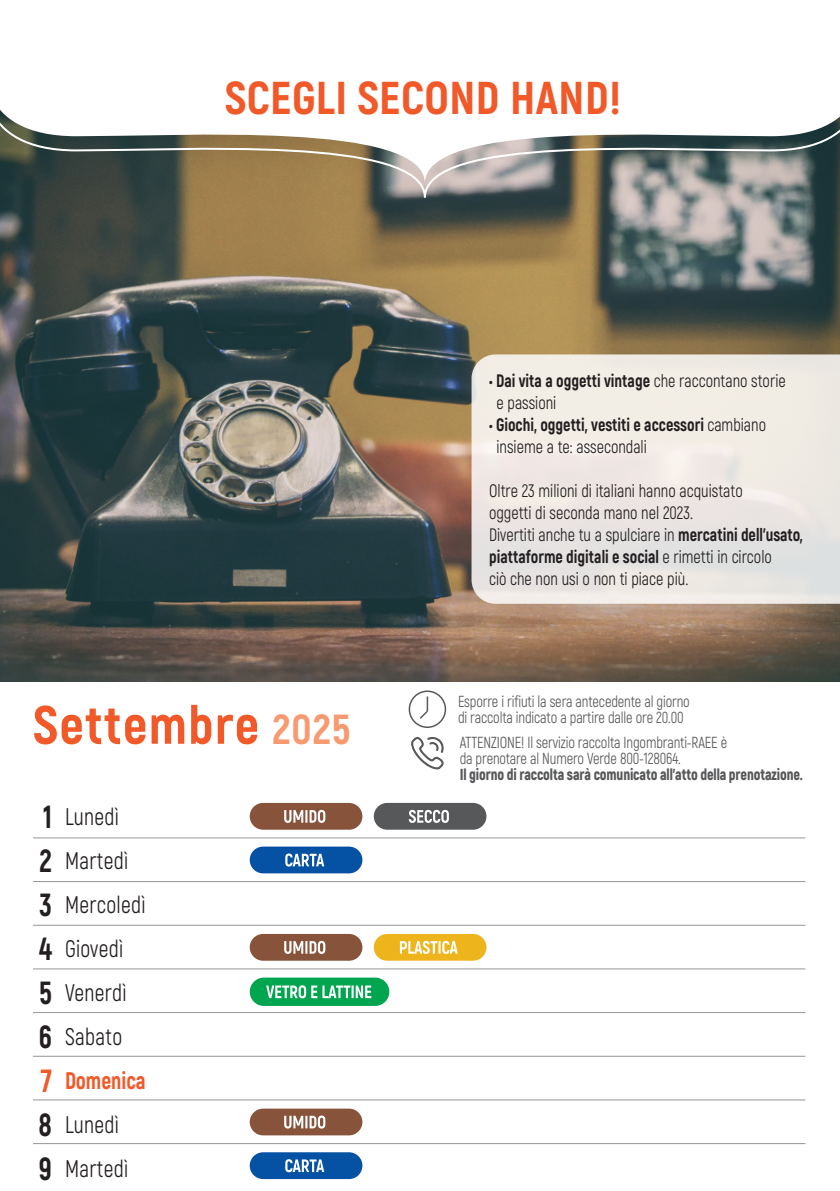
<style>
.page{position:relative;width:840px;height:1191px;background:#fff}
.page>*{position:absolute;margin:0;border:0;box-sizing:border-box;transform-origin:0 0}
.t1{font:800 53.6px "Akrobat";letter-spacing:.025em;color:#f15929}
.t2{font:800 46px "Akrobat";letter-spacing:.01em;color:#f15929}
.t3{font:800 32px/44px "Akrobat";color:#231f20;text-align:justify;scale:.9 1}
.t4{font:24px/44px "Akrobat";letter-spacing:.015em;color:#231f20;scale:.9 1}
.t5{font:18px/22px "Akrobat";color:#231f20;scale:.9 1}
.t6{font:800 18px/22px "Akrobat";color:#231f20;scale:.9 1}
.t7{font:16px "Akrobat";letter-spacing:-.01em;color:#57585a;scale:.9 1}
.t8{font:900 16px "Akrobat";letter-spacing:-.01em;color:#57585a;scale:.9 1}
.s1{font-size:42px;color:#f79a70}
.s2{color:#f15929}
.s3{font-weight:800;color:#f15929}
.s4{font-weight:800}
.s5{font-weight:400}
</style>
<div class="page">
<hr style="left:33px;top:837px;width:772px;height:1px;background:#939598">
<hr style="left:33px;top:881px;width:772px;height:1px;background:#939598">
<hr style="left:33px;top:925px;width:772px;height:1px;background:#939598">
<hr style="left:33px;top:968px;width:772px;height:1px;background:#939598">
<hr style="left:33px;top:1012px;width:772px;height:1px;background:#939598">
<hr style="left:33px;top:1055px;width:772px;height:1px;background:#939598">
<hr style="left:33px;top:1099px;width:772px;height:1px;background:#939598">
<hr style="left:33px;top:1143px;width:772px;height:1px;background:#939598">
<div style="left:249px;top:803px;width:113px;height:26px;background:#87533a;border-radius:13px"></div>
<svg style="left:284px;top:810px;width:41px;height:13px"></svg>
<div style="left:373px;top:803px;width:113px;height:26px;background:#57585a;border-radius:13px"></div>
<svg style="left:408px;top:810px;width:40px;height:13px"></svg>
<div style="left:249px;top:846px;width:113px;height:27px;background:#0551a4;border-radius:13px"></div>
<svg style="left:285px;top:853px;width:39px;height:13px"></svg>
<div style="left:249px;top:934px;width:113px;height:26px;background:#87533a;border-radius:13px"></div>
<svg style="left:284px;top:941px;width:41px;height:13px"></svg>
<div style="left:373px;top:934px;width:113px;height:26px;background:#edb41b;border-radius:13px"></div>
<svg style="left:399px;top:941px;width:58px;height:13px"></svg>
<div style="left:249px;top:977px;width:140px;height:29px;background:#00a54f;border-radius:14px"></div>
<svg style="left:266px;top:985px;width:105px;height:13px"></svg>
<div style="left:249px;top:1108px;width:113px;height:27px;background:#87533a;border-radius:13px"></div>
<svg style="left:284px;top:1115px;width:41px;height:13px"></svg>
<div style="left:249px;top:1152px;width:113px;height:27px;background:#0551a4;border-radius:13px"></div>
<svg style="left:285px;top:1159px;width:39px;height:13px"></svg>
<img style="left:0;top:199px;width:839px;height:483px">
<svg style="left:471px;top:354px;width:368px;height:250px;background:#e8e3dd"></svg>
<svg style="left:0;top:110px;width:839px;height:89px"></svg>
<svg style="left:408px;top:690px;width:38px;height:38px"></svg>
<svg style="left:411px;top:737px;width:32px;height:32px"></svg>
<p class="t2" style="left:224px;top:68px;width:398px">SCEGLI SECOND HAND!</p>
<p class="t1" style="left:33px;top:691px;width:319px">Settembre <span class="s1">2025</span></p>
<p class="t3" style="left:39px;top:794px;width:16px">1<br>2<br>3<br>4<br>5<br>6<br><span class="s2">7<br></span>8<br>9</p>
<p class="t4" style="left:65px;top:795px;width:91px">Lunedì<br>Martedì<br>Mercoledì<br>Giovedì<br>Venerdì<br>Sabato<br><span class="s3">Domenica<br></span>Lunedì<br>Martedì</p>
<p class="t5" style="left:496px;top:369px;width:323px;text-indent:-7px"><span class="s4">• Dai vita a oggetti vintage</span> che raccontano storie e passioni</p>
<p class="t6" style="left:496px;top:413px;width:301px;text-indent:-7px">• Giochi, oggetti, vestiti e accessori <span class="s5">cambiano insieme a te: assecondali</span></p>
<p class="t5" style="left:489px;top:479px;width:350px">Oltre 23 milioni di italiani hanno acquistato<br>oggetti di seconda mano nel 2023.<br>Divertiti anche tu a spulciare in <span class="s4">mercatini dell’usato, piattaforme digitali e social</span> e rimetti in circolo<br>ciò che non usi o non ti piace più.</p>
<p class="t7" style="left:457px;top:691px;width:259px">Esporre i rifiuti la sera antecedente al giorno</p>
<p class="t7" style="left:457px;top:707px;width:252px">di raccolta indicato a partire dalle ore 20.00</p>
<p class="t7" style="left:459px;top:733px;width:299px">ATTENZIONE! Il servizio raccolta Ingombranti-RAEE è</p>
<p class="t7" style="left:459px;top:749px;width:247px">da prenotare al Numero Verde 800-128064.</p>
<p class="t8" style="left:459px;top:764px;width:382px">Il giorno di raccolta sarà comunicato all’atto della prenotazione.</p>
</div>
